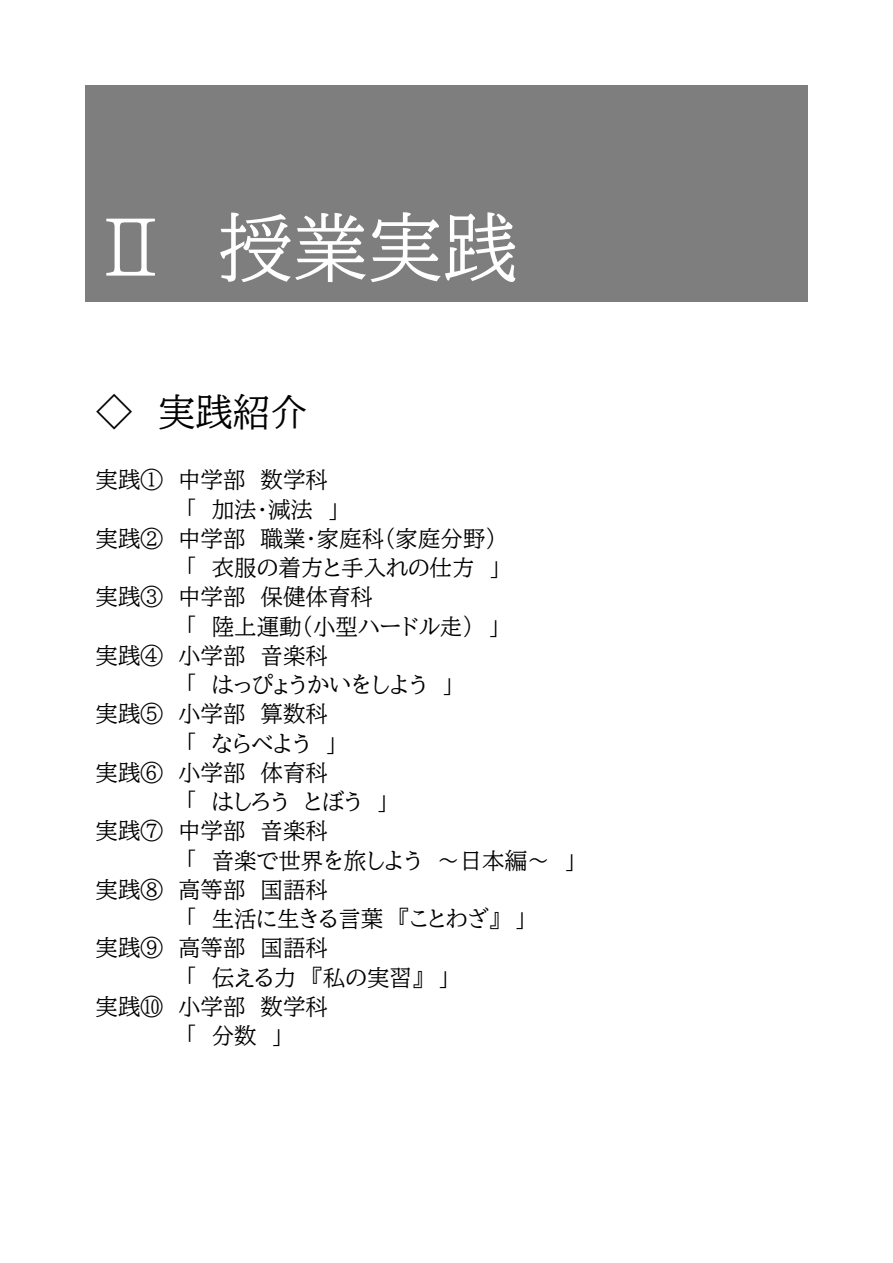
<style>
.page{position:relative;width:893px;height:1263px;background:#fff}
.page>*{position:absolute;margin:0;border:0;box-sizing:border-box;transform-origin:0 0}
.t1{font:75px "BIZ UDP Mincho Medium";color:#fff}
.t2{font:37.5px "BIZ UDP Mincho Medium";color:#000}
.t3{font:22.5px "BIZ UDP Mincho Medium";color:#000}
</style>
<div class="page">
<div style="left:85px;top:85px;width:723px;height:108px;background:#7e7e7e"></div>
<div style="left:85px;top:193px;width:723px;height:108px;background:#7e7e7e"></div>
<h1 class="t1" style="left:93px;top:210px;width:426px">Ⅱ 授業実践</h1>
<h2 class="t2" style="left:96px;top:393px;width:214px">◇ 実践紹介</h2>
<p class="t3" style="left:96px;top:468px;width:234px">実践① 中学部 数学科</p>
<p class="t3" style="left:186px;top:498px;width:155px">「 加法・減法 」</p>
<p class="t3" style="left:96px;top:527px;width:403px">実践② 中学部 職業・家庭科（家庭分野）</p>
<p class="t3" style="left:186px;top:556px;width:317px">「 衣服の着方と手入れの仕方 」</p>
<p class="t3" style="left:96px;top:585px;width:279px">実践③ 中学部 保健体育科</p>
<p class="t3" style="left:186px;top:615px;width:316px">「 陸上運動（小型ハードル走） 」</p>
<p class="t3" style="left:96px;top:644px;width:234px">実践④ 小学部 音楽科</p>
<p class="t3" style="left:186px;top:673px;width:269px">「 はっぴょうかいをしよう 」</p>
<p class="t3" style="left:96px;top:702px;width:234px">実践⑤ 小学部 算数科</p>
<p class="t3" style="left:185px;top:732px;width:153px">「 ならべよう 」</p>
<p class="t3" style="left:96px;top:761px;width:234px">実践⑥ 小学部 体育科</p>
<p class="t3" style="left:186px;top:790px;width:204px">「 はしろう とぼう 」</p>
<p class="t3" style="left:96px;top:819px;width:234px">実践⑦ 中学部 音楽科</p>
<p class="t3" style="left:186px;top:849px;width:392px">「 音楽で世界を旅しよう ～日本編～ 」</p>
<p class="t3" style="left:96px;top:878px;width:234px">実践⑧ 高等部 国語科</p>
<p class="t3" style="left:186px;top:907px;width:342px">「 生活に生きる言葉 『ことわざ』 」</p>
<p class="t3" style="left:96px;top:936px;width:234px">実践⑨ 高等部 国語科</p>
<p class="t3" style="left:186px;top:966px;width:265px">「 伝える力 『私の実習』 」</p>
<p class="t3" style="left:96px;top:995px;width:234px">実践⑩ 小学部 数学科</p>
<p class="t3" style="left:185px;top:1024px;width:99px">「 分数 」</p>
</div>
